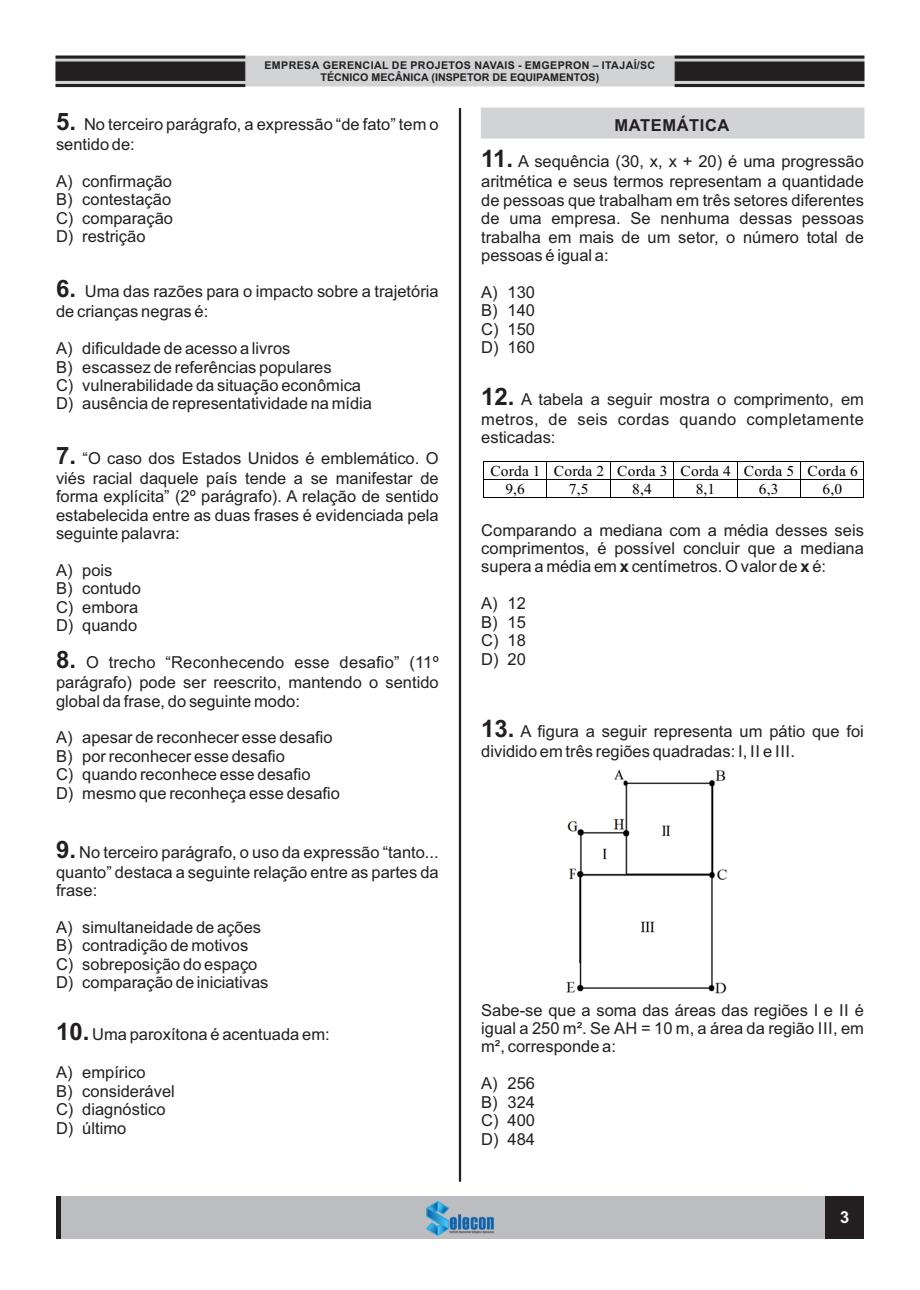
<style>
.page{position:relative;width:920px;height:1290px;background:#fff}
.page>*{position:absolute;margin:0;border:0;box-sizing:border-box;transform-origin:0 0}
.t1{font:16.5px/18.5px "Arial";color:#231f20}
.t2{font:16.5px/20px "Arial";letter-spacing:.025em;color:#231f20}
.t3{font:700 16.5px "Arial";letter-spacing:.035em;color:#231f20}
.t4{font:700 16.5px "Arial";color:#fff}
.t5{font:15.15px/18px "Times New Roman";letter-spacing:.015em;color:#000}
.t6{font:700 10.65px/11.9px "Arial";letter-spacing:.025em;color:#231f20;text-align:center}
.s1{font-weight:700;font-size:24px}
.s2{font-weight:700}
</style>
<div class="page">
<hr style="left:459px;top:108px;width:2px;height:1073px;background:#231f20">
<div style="left:480px;top:107px;width:385px;height:32px;background:#d1d3d4"></div>
<hr style="left:484px;top:461px;width:62px;height:1px;background:#000">
<hr style="left:547px;top:461px;width:63px;height:1px;background:#000">
<hr style="left:610px;top:461px;width:63px;height:1px;background:#000">
<hr style="left:674px;top:461px;width:63px;height:1px;background:#000">
<hr style="left:737px;top:461px;width:63px;height:1px;background:#000">
<hr style="left:801px;top:461px;width:62px;height:1px;background:#000">
<hr style="left:484px;top:479px;width:62px;height:1px;background:#000">
<hr style="left:547px;top:479px;width:63px;height:1px;background:#000">
<hr style="left:610px;top:479px;width:63px;height:1px;background:#000">
<hr style="left:674px;top:479px;width:63px;height:1px;background:#000">
<hr style="left:737px;top:479px;width:63px;height:1px;background:#000">
<hr style="left:801px;top:479px;width:62px;height:1px;background:#000">
<svg style="left:483px;top:461px;width:1px;height:37px"></svg>
<hr style="left:484px;top:497px;width:62px;height:1px;background:#000">
<svg style="left:546px;top:461px;width:1px;height:37px"></svg>
<hr style="left:547px;top:497px;width:63px;height:1px;background:#000">
<svg style="left:610px;top:462px;width:1px;height:35px"></svg>
<hr style="left:610px;top:497px;width:63px;height:1px;background:#000">
<svg style="left:673px;top:461px;width:1px;height:37px"></svg>
<hr style="left:674px;top:497px;width:63px;height:1px;background:#000">
<svg style="left:737px;top:462px;width:1px;height:35px"></svg>
<hr style="left:737px;top:497px;width:63px;height:1px;background:#000">
<svg style="left:800px;top:461px;width:1px;height:37px"></svg>
<hr style="left:801px;top:497px;width:62px;height:1px;background:#000">
<svg style="left:863px;top:461px;width:1px;height:37px"></svg>
<img style="left:566px;top:769px;width:161px;height:225px">
<div style="left:56px;top:1196px;width:808px;height:42px;background:#bbbdc0"></div>
<img style="left:426px;top:1201px;width:68px;height:34px">
<div style="left:56px;top:1196px;width:5px;height:42px;background:#231f20"></div>
<div style="left:826px;top:1196px;width:38px;height:42px;background:#231f20"></div>
<svg style="left:55px;top:55px;width:810px;height:32px;background:#929192"></svg>
<p class="t6" style="left:264px;top:60px;width:392px">EMPRESA GERENCIAL DE PROJETOS NAVAIS - EMGEPRON – ITAJAÍ/SC<br>TÉCNICO MECÂNICA (INSPETOR DE EQUIPAMENTOS)</p>
<p class="t1" style="left:56px;top:116px;width:384px;line-height:20px"><span class="s1">5.</span> No terceiro parágrafo, a expressão “de fato” tem o sentido de:</p>
<p class="t1" style="left:56px;top:173px;width:119px;text-align:justify">A) confirmação B) contestação C) comparação D) restrição</p>
<p class="t1" style="left:56px;top:283px;width:384px;line-height:20px"><span class="s1">6.</span> Uma das razões para o impacto sobre a trajetória de crianças negras é:</p>
<p class="t1" style="left:56px;top:341px;width:318px">A) dificuldade de acesso a livros<br>B) escassez de referências populares<br>C) vulnerabilidade da situação econômica D) ausência de representatividade na mídia</p>
<p class="t1" style="left:56px;top:450px;width:384px;line-height:20px"><span class="s1">7.</span> “O caso dos Estados Unidos é emblemático. O viés racial daquele país tende a se manifestar de</p>
<p class="t1" style="left:56px;top:489px;width:384px;text-align:justify">forma explícita” (2º parágrafo). A relação de sentido estabelecida entre as duas frases é evidenciada pela seguinte palavra:</p>
<p class="t1" style="left:56px;top:562px;width:86px">A) pois<br>B) contudo<br>C) embora<br>D) quando</p>
<p class="t1" style="left:56px;top:654px;width:384px;line-height:20px"><span class="s1">8.</span> O trecho “Reconhecendo esse desafio” (11º parágrafo) pode ser reescrito, mantendo o sentido</p>
<p class="t1" style="left:56px;top:693px;width:245px">global da frase, do seguinte modo:</p>
<p class="t1" style="left:56px;top:730px;width:285px">A) apesar de reconhecer esse desafio B) por reconhecer esse desafio<br>C) quando reconhece esse desafio<br>D) mesmo que reconheça esse desafio</p>
<p class="t1" style="left:56px;top:843px;width:384px;line-height:20px"><span class="s1">9.</span> No terceiro parágrafo, o uso da expressão “tanto... quanto” destaca a seguinte relação entre as partes da</p>
<p class="t1" style="left:56px;top:882px;width:43px">frase:</p>
<p class="t1" style="left:56px;top:919px;width:214px">A) simultaneidade de ações<br>B) contradição de motivos<br>C) sobreposição do espaço<br>D) comparação de iniciativas</p>
<p class="t1" style="left:56px;top:1026px;width:275px"><span class="s1">10.</span> Uma paroxítona é acentuada em:</p>
<p class="t1" style="left:56px;top:1065px;width:120px">A) empírico<br>B) considerável<br>C) diagnóstico<br>D) último</p>
<p class="t3" style="left:615px;top:119px;width:116px">MATEMÁTICA</p>
<p class="t1" style="left:481px;top:153px;width:384px;line-height:20px"><span class="s1">11.</span> A sequência (30, x, x + 20) é uma progressão aritmética e seus termos representam a quantidade</p>
<p class="t1" style="left:481px;top:192px;width:384px;text-align:justify">de pessoas que trabalham em três setores diferentes de uma empresa. Se nenhuma dessas pessoas trabalha em mais de um setor, o número total de pessoas é igual a:</p>
<p class="t1" style="left:481px;top:284px;width:55px;text-align:justify">A) 130<br>B) 140<br>C) 150<br>D) 160</p>
<p class="t2" style="left:481px;top:391px;width:384px"><span class="s1">12.</span> A tabela a seguir mostra o comprimento, em metros, de seis cordas quando completamente</p>
<p class="t1" style="left:481px;top:430px;width:76px">esticadas:</p>
<p class="t5" style="left:505px;top:464px;width:354px;text-indent:-15px">Corda 1 Corda 2 Corda 3 Corda 4 Corda 5 Corda 6<br>9,6</p>
<p class="t5" style="left:569px;top:482px;width:21px">7,5</p>
<p class="t5" style="left:632px;top:482px;width:21px">8,4</p>
<p class="t5" style="left:696px;top:482px;width:21px">8,1</p>
<p class="t5" style="left:759px;top:482px;width:21px">6,3</p>
<p class="t5" style="left:822px;top:482px;width:21px">6,0</p>
<p class="t1" style="left:481px;top:522px;width:384px;text-align:justify">Comparando a mediana com a média desses seis comprimentos, é possível concluir que a mediana supera a média em <span class="s2">x</span> centímetros. O valor de <span class="s2">x</span> é:</p>
<p class="t1" style="left:481px;top:596px;width:46px;text-align:justify">A) 12<br>B) 15<br>C) 18<br>D) 20</p>
<p class="t1" style="left:481px;top:723px;width:384px;line-height:20px"><span class="s1">13.</span> A figura a seguir representa um pátio que foi dividido em três regiões quadradas: I, II e III.</p>
<p class="t1" style="left:481px;top:1002px;width:384px;text-align:justify">Sabe-se que a soma das áreas das regiões I e II é igual a 250 m². Se AH = 10 m, a área da região III, em m², corresponde a:</p>
<p class="t1" style="left:481px;top:1076px;width:55px;text-align:justify">A) 256<br>B) 324<br>C) 400<br>D) 484</p>
<p class="t4" style="left:840px;top:1211px;width:11px">3</p>
</div>
